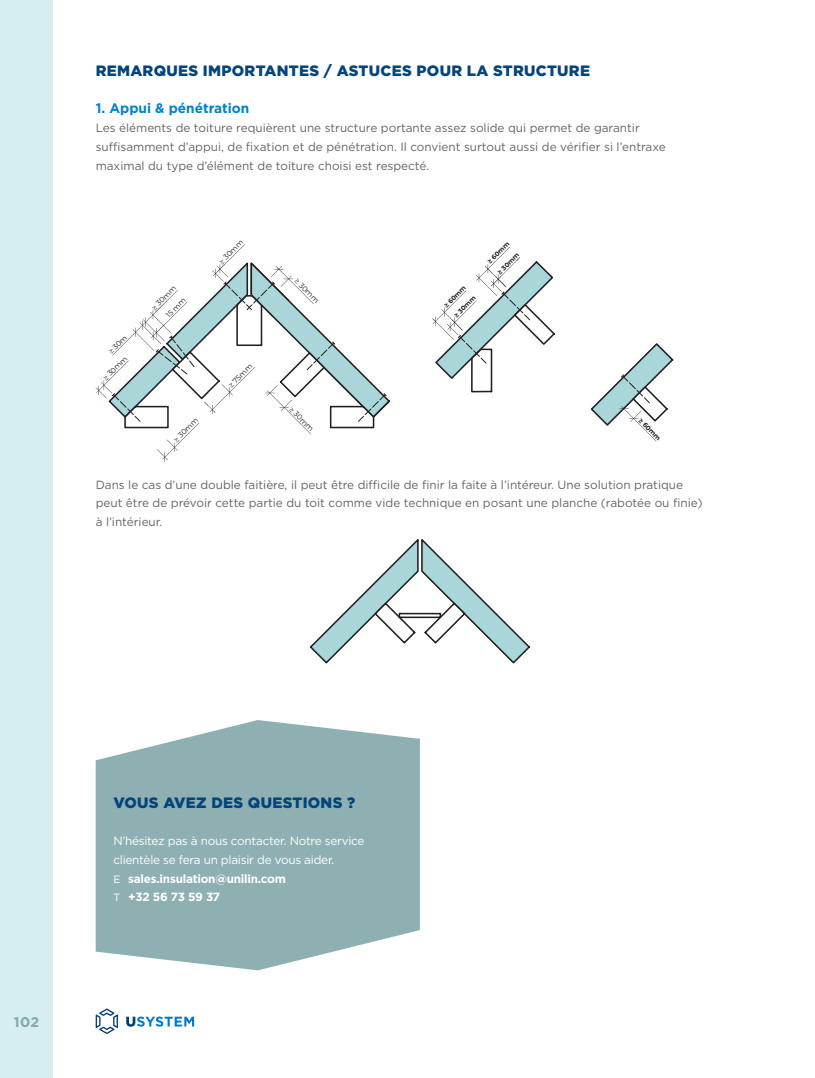
<style>
.page{position:relative;width:815px;height:1078px;background:#fff}
.page>*{position:absolute;margin:0;border:0;box-sizing:border-box;transform-origin:0 0}
.t1{font:900 15px "Gotham";letter-spacing:.02em;color:#00447c}
.t2{font:700 14px "Gotham";color:#83a8ab}
.t3{font:700 13.75px "Gotham";color:#0082c9}
.t4{font:11.88px/18.8px "Gotham";color:#636466}
.t5{font:11.88px/18.8px "Gotham";letter-spacing:-.02em;color:#fff}
.t6{font:7.38px "Montserrat";color:#221e1f}
.t7{font:700 6.5px "Montserrat";color:#221e1f}
.s1{font-size:10.62px}
.s2{font-weight:700}
</style>
<div class="page">
<svg style="left:96px;top:720px;width:324px;height:250px;background:#9bb8bb"></svg>
<svg style="left:432px;top:247px;width:123px;height:145px"></svg>
<svg style="left:591px;top:343px;width:82px;height:98px"></svg>
<svg style="left:310px;top:539px;width:220px;height:124px"></svg>
<svg style="left:96px;top:244px;width:294px;height:217px"></svg>
<div style="left:0;top:0;width:53px;height:1077px;background:#d6eeee"></div>
<svg style="left:126px;top:1016px;width:68px;height:10px"></svg>
<svg style="left:96px;top:1008px;width:22px;height:25px"></svg>
<p class="t1" style="left:96px;top:62px;width:496px">REMARQUES IMPORTANTES / ASTUCES POUR LA STRUCTURE</p>
<p class="t3" style="left:96px;top:99px;width:155px">1. Appui &amp; pénétration</p>
<p class="t4" style="left:96px;top:118px;width:571px">Les éléments de toiture requièrent une structure portante assez solide qui permet de garantir suffisamment d’appui, de fixation et de pénétration. Il convient surtout aussi de vérifier si l’entraxe maximal du type d’élément de toiture choisi est respecté.</p>
<p class="t6" style="left:106px;top:349px;width:25px;rotate:-45deg">≥ 30m</p>
<p class="t6" style="left:101px;top:375px;width:32px;rotate:-45deg">≥ 30mm</p>
<p class="t6" style="left:149px;top:305px;width:32px;rotate:-45deg">≥ 30mm</p>
<p class="t6" style="left:164px;top:312px;width:26px;rotate:-45deg">15 mm</p>
<p class="t6" style="left:171px;top:437px;width:32px;rotate:-45deg">≥ 30mm</p>
<p class="t6" style="left:217px;top:259px;width:32px;rotate:-45deg">≥ 30mm</p>
<p class="t6" style="left:226px;top:382px;width:32px;rotate:-45deg">≥ 75mm</p>
<p class="t6" style="left:299px;top:276px;width:32px;rotate:45deg">≥ 30mm</p>
<p class="t6" style="left:294px;top:404px;width:32px;rotate:45deg">≥ 30mm</p>
<p class="t7" style="left:442px;top:303px;width:29px;rotate:-45deg">≥ 60mm</p>
<p class="t7" style="left:452px;top:313px;width:29px;rotate:-45deg">≥ 30mm</p>
<p class="t7" style="left:485px;top:259px;width:29px;rotate:-45deg">≥ 60mm</p>
<p class="t7" style="left:495px;top:270px;width:29px;rotate:-45deg">≥ 30mm</p>
<p class="t7" style="left:643px;top:416px;width:30px;rotate:45deg">≥ 60mm</p>
<p class="t4" style="left:96px;top:474px;width:608px">Dans le cas d’une double faitière, il peut être difficile de finir la faite à l’intéreur. Une solution pratique peut être de prévoir cette partie du toit comme vide technique en posant une planche (rabotée ou finie) à l’intérieur.</p>
<p class="t2" style="left:14px;top:1012px;width:27px">102</p>
<p class="t1" style="left:113px;top:793px;width:243px">VOUS AVEZ DES QUESTIONS ?</p>
<p class="t5" style="left:113px;top:831px;width:253px">N’hésitez pas à nous contacter. Notre service clientèle se fera un plaisir de vous aider.<br><span class="s1">E</span> <span class="s2">sales.insulation@unilin.com<br></span><span class="s1">T</span> <span class="s2">+32 56 73 59 37</span></p>
</div>
